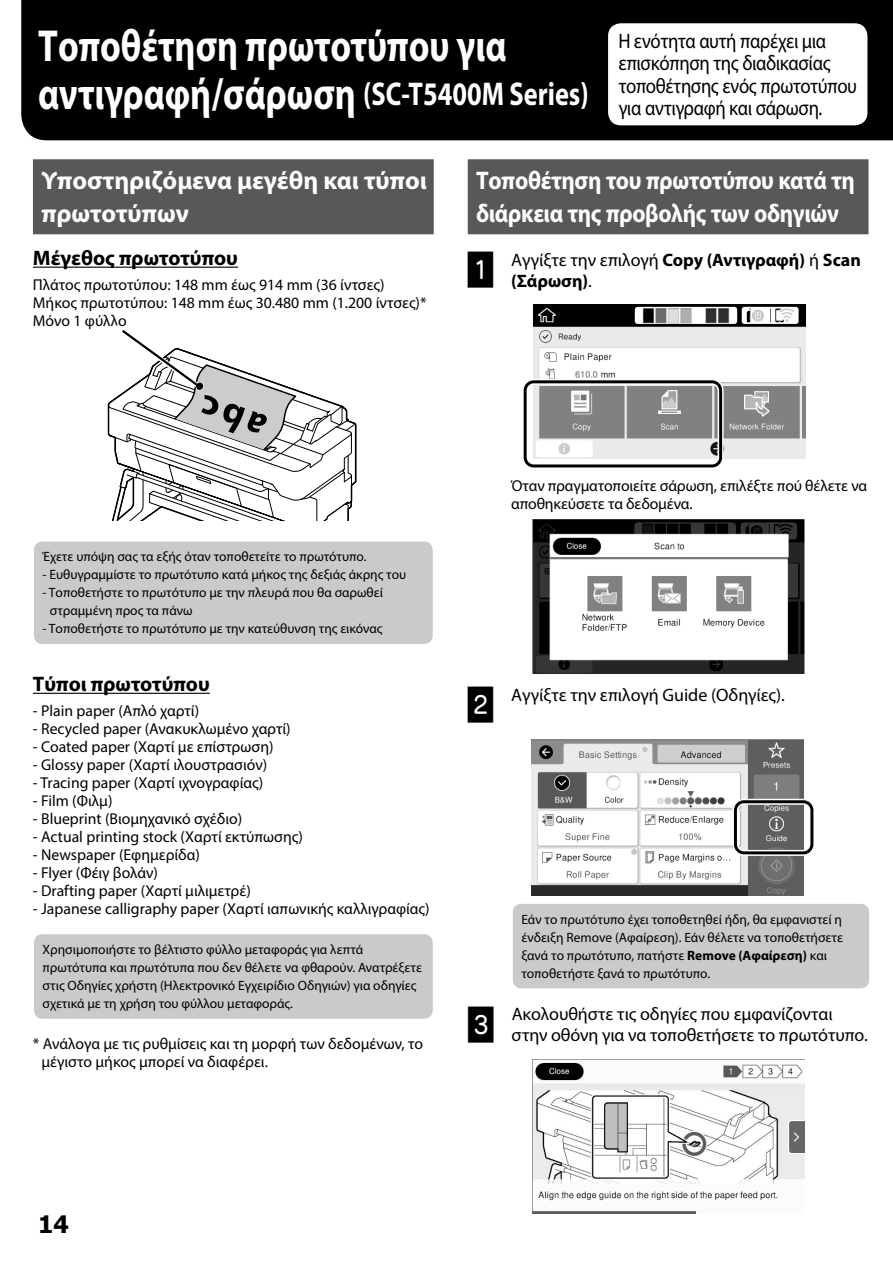
<style>
.page{position:relative;width:893px;height:1263px;background:#fff}
.page>*{position:absolute;margin:0;border:0;box-sizing:border-box;transform-origin:0 0}
.t1{font:700 45px "Myriad Pro";color:#fff;scale:.8 1}
.t2{font:36px "JNB3 TP";color:#000}
.t3{font:700 33px "Myriad Pro";color:#fff;scale:.8 1}
.t4{font:700 25.5px/33px "Myriad Pro";letter-spacing:-.01em;color:#fff;scale:.9 1}
.t5{font:700 25.5px/33px "Myriad Pro";letter-spacing:-.01em;color:#fff}
.t6{font:700 24px "Tahoma";color:#000}
.t7{font:21px/22.5px "Myriad Pro";letter-spacing:-.015em;color:#000;scale:.89 1}
.t8{font:700 21px "Myriad Pro";color:#000}
.t9{font:18px/21px "Myriad Pro";letter-spacing:-.005em;color:#000}
.t10{font:700 18px/21px "Myriad Pro";color:#000}
.t11{font:15.75px/18px "Myriad Pro";color:#000}
.t12{font:13.5px/18px "Myriad Pro";color:#000}
.s1{font-size:45px}
.s2{font-weight:400}
.s3{font-weight:700}
</style>
<div class="page">
<div style="left:21px;top:0;width:872px;height:140px;background:#000"></div>
<div style="left:608px;top:23px;width:259px;height:102px;background:#fff;border-radius:13px"></div>
<div style="left:33px;top:159px;width:401px;height:75px;background:#595757"></div>
<hr style="left:33px;top:267px;width:205px;height:1px;background:#000">
<hr style="left:33px;top:693px;width:177px;height:1px;background:#000">
<div style="left:34px;top:541px;width:399px;height:103px;background:#c9caca;border-radius:9px"></div>
<div style="left:34px;top:934px;width:399px;height:85px;background:#c9caca;border-radius:9px"></div>
<svg style="left:107px;top:330px;width:250px;height:190px"></svg>
<div style="left:468px;top:159px;width:400px;height:75px;background:#595757"></div>
<img style="left:533px;top:304px;width:273px;height:155px">
<div style="left:522px;top:379px;width:202px;height:90px;border:6px solid #fff;border-radius:9px"></div>
<div style="left:524px;top:380px;width:198px;height:87px;border:3px solid #000;border-radius:9px"></div>
<img style="left:532px;top:520px;width:272px;height:153px">
<img style="left:531px;top:740px;width:272px;height:155px">
<div style="left:732px;top:799px;width:83px;height:57px;border:6px solid #fff;border-radius:9px"></div>
<div style="left:734px;top:800px;width:79px;height:54px;border:3px solid #000;border-radius:9px"></div>
<div style="left:513px;top:904px;width:356px;height:84px;background:#c9caca;border-radius:9px"></div>
<img style="left:532px;top:1059px;width:272px;height:154px">
<h1 class="t1" style="left:38px;top:16px;width:587px">Τοποθέτηση πρωτοτύπου για</h1>
<h3 class="t3" style="left:38px;top:72px;width:689px"><span class="s1">αντιγραφή/σάρωση</span> (SC-T5400M Series)</h3>
<h3 class="t7" style="left:618px;top:29px;width:270px">Η ενότητα αυτή παρέχει μια επισκόπηση της διαδικασίας τοποθέτησης ενός πρωτοτύπου για αντιγραφή και σάρωση.</h3>
<h3 class="t5" style="left:41px;top:163px;width:387px">Υποστηριζόμενα μεγέθη και τύποι πρωτοτύπων</h3>
<h3 class="t8" style="left:33px;top:244px;width:207px">Μέγεθος πρωτοτύπου</h3>
<p class="t11" style="left:33px;top:276px;width:395px">Πλάτος πρωτοτύπου: 148 mm έως 914 mm (36 ίντσες)<br>Μήκος πρωτοτύπου: 148 mm έως 30.480 mm (1.200 ίντσες)*<br>Μόνο 1 φύλλο</p>
<h3 class="t4" style="left:476px;top:163px;width:423px">Τοποθέτηση του πρωτοτύπου κατά τη διάρκεια της προβολής των οδηγιών</h3>
<h2 class="t2" style="left:468px;top:252px;width:30px">A</h2>
<p class="t10" style="left:511px;top:248px;width:351px"><span class="s2">Αγγίξτε την επιλογή</span> Copy (Αντιγραφή) <span class="s2">ή</span> Scan (Σάρωση)<span class="s2">.</span></p>
<p class="t12" style="left:42px;top:547px;width:326px">Έχετε υπόψη σας τα εξής όταν τοποθετείτε το πρωτότυπο.</p>
<p class="t12" style="left:42px;top:565px;width:365px">- Ευθυγραμμίστε το πρωτότυπο κατά μήκος της δεξιάς άκρης του</p>
<p class="t12" style="left:50px;top:583px;width:335px;text-indent:-7px">- Τοποθετήστε το πρωτότυπο με την πλευρά που θα σαρωθεί στραμμένη προς τα πάνω</p>
<p class="t12" style="left:42px;top:619px;width:342px">- Τοποθετήστε το πρωτότυπο με την κατεύθυνση της εικόνας</p>
<h3 class="t8" style="left:33px;top:670px;width:178px">Τύποι πρωτοτύπου</h3>
<p class="t11" style="left:33px;top:702px;width:168px">- Plain paper (Απλό χαρτί)</p>
<p class="t11" style="left:33px;top:720px;width:259px">- Recycled paper (Ανακυκλωμένο χαρτί)</p>
<p class="t11" style="left:33px;top:738px;width:242px">- Coated paper (Χαρτί με επίστρωση)</p>
<p class="t11" style="left:33px;top:756px;width:236px">- Glossy paper (Χαρτί ιλουστρασιόν)</p>
<p class="t11" style="left:33px;top:774px;width:232px">- Tracing paper (Χαρτί ιχνογραφίας)</p>
<p class="t11" style="left:33px;top:792px;width:81px">- Film (Φιλμ)</p>
<p class="t11" style="left:33px;top:810px;width:211px">- Blueprint (Βιομηχανικό σχέδιο)</p>
<p class="t11" style="left:33px;top:828px;width:271px">- Actual printing stock (Χαρτί εκτύπωσης)</p>
<p class="t11" style="left:33px;top:846px;width:169px">- Newspaper (Εφημερίδα)</p>
<p class="t11" style="left:33px;top:864px;width:127px">- Flyer (Φέιγ βολάν)</p>
<p class="t11" style="left:33px;top:882px;width:219px">- Drafting paper (Χαρτί μιλιμετρέ)</p>
<p class="t11" style="left:33px;top:900px;width:398px">- Japanese calligraphy paper (Χαρτί ιαπωνικής καλλιγραφίας)</p>
<p class="t12" style="left:42px;top:940px;width:381px">Χρησιμοποιήστε το βέλτιστο φύλλο μεταφοράς για λεπτά πρωτότυπα και πρωτότυπα που δεν θέλετε να φθαρούν. Ανατρέξετε στις Οδηγίες χρήστη (Ηλεκτρονικό Εγχειρίδιο Οδηγιών) για οδηγίες σχετικά με τη χρήση του φύλλου μεταφοράς.</p>
<p class="t11" style="left:41px;top:1034px;width:383px;text-indent:-9px">* Ανάλογα με τις ρυθμίσεις και τη μορφή των δεδομένων, το μέγιστο μήκος μπορεί να διαφέρει.</p>
<p class="t11" style="left:511px;top:476px;width:358px">Όταν πραγματοποιείτε σάρωση, επιλέξτε πού θέλετε να αποθηκεύσετε τα δεδομένα.</p>
<h2 class="t2" style="left:468px;top:687px;width:30px">B</h2>
<p class="t9" style="left:511px;top:684px;width:275px">Αγγίξτε την επιλογή Guide (Οδηγίες).</p>
<p class="t12" style="left:521px;top:910px;width:323px">Εάν το πρωτότυπο έχει τοποθετηθεί ήδη, θα εμφανιστεί η ένδειξη Remove (Αφαίρεση). Εάν θέλετε να τοποθετήσετε ξανά το πρωτότυπο, πατήστε <span class="s3">Remove (Αφαίρεση)</span> και τοποθετήστε ξανά το πρωτότυπο.</p>
<h2 class="t2" style="left:468px;top:1006px;width:30px">C</h2>
<p class="t9" style="left:512px;top:1004px;width:358px">Ακολουθήστε τις οδηγίες που εμφανίζονται στην οθόνη για να τοποθετήσετε το πρωτότυπο.</p>
<h3 class="t6" style="left:38px;top:1207px;width:32px">14</h3>
</div>
